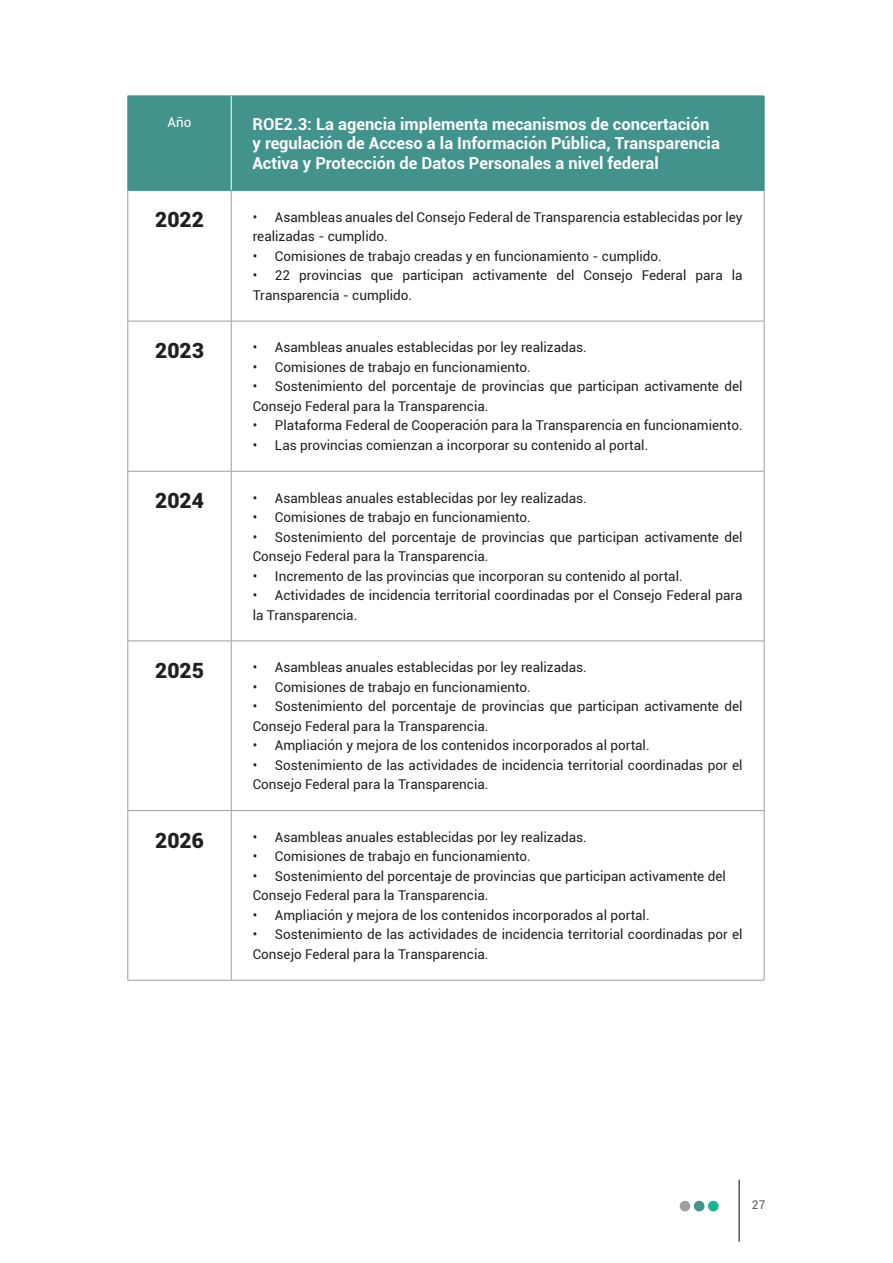
<style>
.page{position:relative;width:893px;height:1263px;background:#fff}
.page>*{position:absolute;margin:0;border:0;box-sizing:border-box;transform-origin:0 0}
.t1{font:900 21px "Roboto";color:#231f20}
.t2{font:700 16.5px/19.8px "Roboto";color:#fff}
.t3{font:13.5px/19.5px "Roboto";color:#231f20}
.t4{font:13.5px "Roboto";color:#fff}
.t5{font:12px "Roboto";color:#57585a}
</style>
<div class="page">
<hr style="left:738px;top:1180px;width:2px;height:62px;background:#57585a">
<div style="left:708px;top:1201px;width:11px;height:10px;background:#14b793;border-radius:50%"></div>
<div style="left:694px;top:1201px;width:10px;height:10px;background:#43938d;border-radius:50%"></div>
<div style="left:680px;top:1201px;width:10px;height:10px;background:#9d9fa2;border-radius:50%"></div>
<div style="left:129px;top:97px;width:635px;height:93px;background:#43938d"></div>
<hr style="left:128px;top:191px;width:1px;height:130px;background:#9d9fa2">
<hr style="left:231px;top:191px;width:1px;height:130px;background:#9d9fa2">
<hr style="left:764px;top:191px;width:1px;height:130px;background:#9d9fa2">
<hr style="left:128px;top:321px;width:103px;height:1px;background:#9d9fa2">
<hr style="left:128px;top:321px;width:1px;height:150px;background:#9d9fa2">
<hr style="left:231px;top:321px;width:533px;height:1px;background:#9d9fa2">
<hr style="left:231px;top:321px;width:1px;height:150px;background:#9d9fa2">
<hr style="left:764px;top:321px;width:1px;height:150px;background:#9d9fa2">
<hr style="left:128px;top:471px;width:103px;height:1px;background:#9d9fa2">
<hr style="left:128px;top:471px;width:1px;height:170px;background:#9d9fa2">
<hr style="left:231px;top:471px;width:533px;height:1px;background:#9d9fa2">
<hr style="left:231px;top:471px;width:1px;height:170px;background:#9d9fa2">
<hr style="left:764px;top:471px;width:1px;height:170px;background:#9d9fa2">
<hr style="left:128px;top:641px;width:103px;height:1px;background:#9d9fa2">
<hr style="left:128px;top:641px;width:1px;height:169px;background:#9d9fa2">
<hr style="left:231px;top:641px;width:533px;height:1px;background:#9d9fa2">
<hr style="left:231px;top:641px;width:1px;height:169px;background:#9d9fa2">
<hr style="left:764px;top:641px;width:1px;height:169px;background:#9d9fa2">
<hr style="left:128px;top:810px;width:103px;height:1px;background:#9d9fa2">
<hr style="left:128px;top:811px;width:1px;height:169px;background:#9d9fa2">
<hr style="left:231px;top:810px;width:533px;height:1px;background:#9d9fa2">
<hr style="left:231px;top:811px;width:1px;height:169px;background:#9d9fa2">
<hr style="left:764px;top:811px;width:1px;height:169px;background:#9d9fa2">
<hr style="left:128px;top:980px;width:103px;height:1px;background:#9d9fa2">
<hr style="left:231px;top:980px;width:533px;height:1px;background:#9d9fa2">
<hr style="left:128px;top:96px;width:103px;height:1px;background:#43938d">
<hr style="left:128px;top:96px;width:1px;height:94px;background:#43938d">
<hr style="left:231px;top:96px;width:533px;height:1px;background:#43938d">
<hr style="left:764px;top:96px;width:1px;height:94px;background:#43938d">
<hr style="left:128px;top:190px;width:103px;height:1px;background:#43938d">
<hr style="left:231px;top:190px;width:533px;height:1px;background:#43938d">
<hr style="left:231px;top:96px;width:1px;height:94px;background:#fff">
<p class="t4" style="left:168px;top:113px;width:25px">Año</p>
<p class="t2" style="left:252px;top:113px;width:469px">ROE2.3: La agencia implementa mecanismos de concertación y regulación de Acceso a la Información Pública, Transparencia<br>Activa y Protección de Datos Personales a nivel federal</p>
<p class="t1" style="left:155px;top:205px;width:50px">2022</p>
<p class="t3" style="left:253px;top:207px;width:491px">• Asambleas anuales del Consejo Federal de Transparencia establecidas por ley realizadas - cumplido.</p>
<p class="t3" style="left:253px;top:246px;width:411px">• Comisiones de trabajo creadas y en funcionamiento - cumplido.</p>
<p class="t3" style="left:253px;top:265px;width:491px">• 22 provincias que participan activamente del Consejo Federal para la<br>Transparencia - cumplido.</p>
<p class="t1" style="left:155px;top:336px;width:50px">2023</p>
<p class="t3" style="left:253px;top:337px;width:336px">• Asambleas anuales establecidas por ley realizadas.</p>
<p class="t3" style="left:253px;top:357px;width:280px">• Comisiones de trabajo en funcionamiento.</p>
<p class="t3" style="left:253px;top:376px;width:491px">• Sostenimiento del porcentaje de provincias que participan activamente del<br>Consejo Federal para la Transparencia.</p>
<p class="t3" style="left:253px;top:415px;width:491px">• Plataforma Federal de Cooperación para la Transparencia en funcionamiento.</p>
<p class="t3" style="left:253px;top:435px;width:397px">• Las provincias comienzan a incorporar su contenido al portal.</p>
<p class="t1" style="left:155px;top:486px;width:50px">2024</p>
<p class="t3" style="left:253px;top:488px;width:336px">• Asambleas anuales establecidas por ley realizadas.</p>
<p class="t3" style="left:253px;top:507px;width:280px">• Comisiones de trabajo en funcionamiento.</p>
<p class="t3" style="left:253px;top:527px;width:491px">• Sostenimiento del porcentaje de provincias que participan activamente del<br>Consejo Federal para la Transparencia.</p>
<p class="t3" style="left:253px;top:566px;width:431px">• Incremento de las provincias que incorporan su contenido al portal.</p>
<p class="t3" style="left:253px;top:585px;width:491px">• Actividades de incidencia territorial coordinadas por el Consejo Federal para la Transparencia.</p>
<p class="t1" style="left:155px;top:655px;width:50px">2025</p>
<p class="t3" style="left:253px;top:657px;width:336px">• Asambleas anuales establecidas por ley realizadas.</p>
<p class="t3" style="left:253px;top:677px;width:280px">• Comisiones de trabajo en funcionamiento.</p>
<p class="t3" style="left:253px;top:696px;width:491px">• Sostenimiento del porcentaje de provincias que participan activamente del<br>Consejo Federal para la Transparencia.</p>
<p class="t3" style="left:253px;top:735px;width:398px">• Ampliación y mejora de los contenidos incorporados al portal.</p>
<p class="t3" style="left:253px;top:755px;width:491px">• Sostenimiento de las actividades de incidencia territorial coordinadas por el<br>Consejo Federal para la Transparencia.</p>
<p class="t1" style="left:155px;top:825px;width:50px">2026</p>
<p class="t3" style="left:253px;top:827px;width:336px">• Asambleas anuales establecidas por ley realizadas.</p>
<p class="t3" style="left:253px;top:846px;width:280px">• Comisiones de trabajo en funcionamiento.</p>
<p class="t3" style="left:253px;top:866px;width:475px">• Sostenimiento del porcentaje de provincias que participan activamente del<br>Consejo Federal para la Transparencia.</p>
<p class="t3" style="left:253px;top:905px;width:398px">• Ampliación y mejora de los contenidos incorporados al portal.</p>
<p class="t3" style="left:253px;top:924px;width:491px">• Sostenimiento de las actividades de incidencia territorial coordinadas por el<br>Consejo Federal para la Transparencia.</p>
<p class="t5" style="left:752px;top:1196px;width:15px">27</p>
</div>
